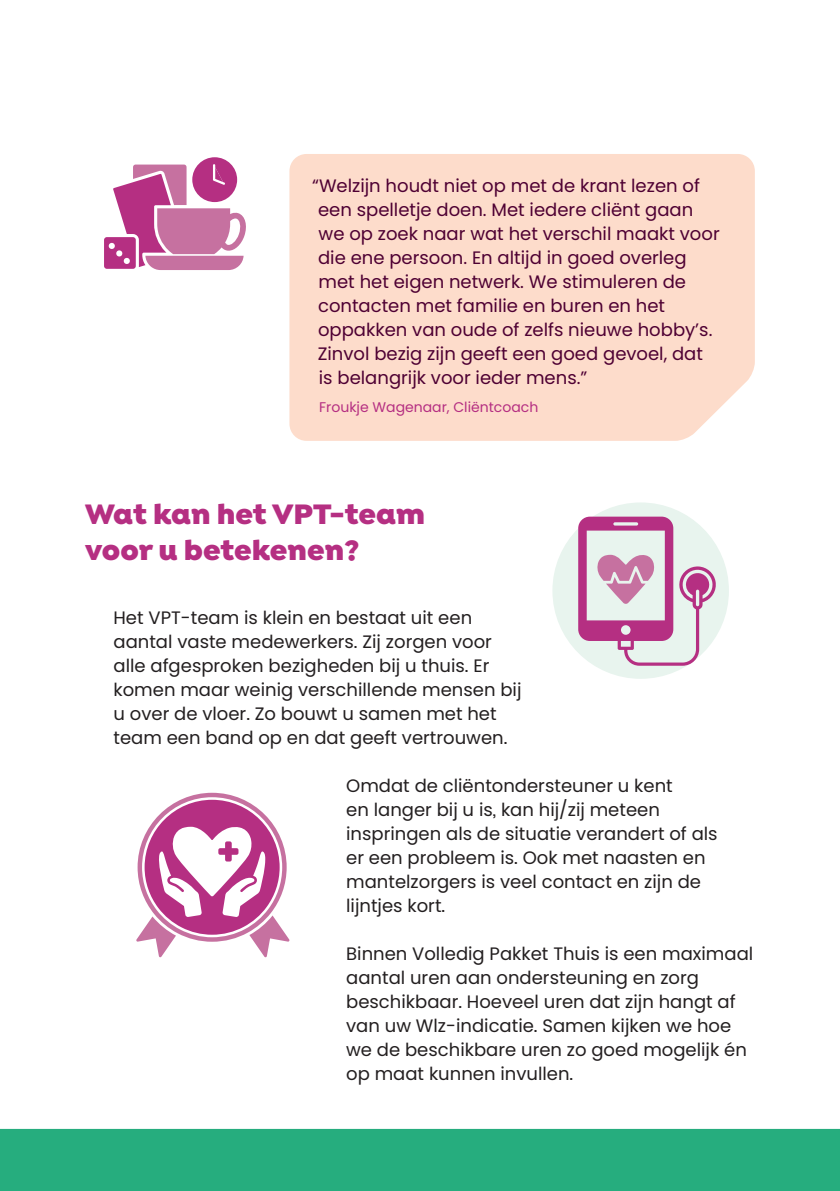
<style>
.page{position:relative;width:840px;height:1191px;background:#fff}
.page>*{position:absolute;margin:0;border:0;box-sizing:border-box;transform-origin:0 0}
.t1{font:900 30px "Isidora Sans Alt";color:#b52f82}
.t2{font:18px/24px "Poppins";color:#231f20}
.t3{font:18px/24px "Poppins";color:#4e0033}
.t4{font:14px "Poppins";color:#b52f82}
</style>
<div class="page">
<div style="left:552px;top:502px;width:176px;height:177px;background:#e8f4ee;border-radius:50%"></div>
<div style="left:289px;top:154px;width:465px;height:287px;background:#fddccb"></div>
<svg style="left:104px;top:157px;width:142px;height:113px"></svg>
<svg style="left:136px;top:792px;width:154px;height:165px"></svg>
<svg style="left:578px;top:516px;width:139px;height:149px"></svg>
<div style="left:0;top:1128px;width:839px;height:63px;background:#26ad7e"></div>
<p class="t3" style="left:317px;top:174px;width:403px;text-indent:-6px">“Welzijn houdt niet op met de krant lezen of een spelletje doen. Met iedere cliënt gaan we op zoek naar wat het verschil maakt voor die ene persoon. En altijd in goed overleg met het eigen netwerk. We stimuleren de contacten met familie en buren en het oppakken van oude of zelfs nieuwe hobby’s.<br>Zinvol bezig zijn geeft een goed gevoel, dat is belangrijk voor ieder mens.”</p>
<p class="t4" style="left:319px;top:399px;width:221px">Froukje Wagenaar, Cliëntcoach</p>
<p class="t1" style="left:85px;top:494px;width:341px">Wat kan het VPT-team</p>
<p class="t1" style="left:85px;top:530px;width:276px">voor u betekenen?</p>
<p class="t2" style="left:113px;top:606px;width:409px">Het VPT-team is klein en bestaat uit een aantal vaste medewerkers. Zij zorgen voor alle afgesproken bezigheden bij u thuis. Er komen maar weinig verschillende mensen bij u over de vloer. Zo bouwt u samen met het team een band op en dat geeft vertrouwen.</p>
<p class="t2" style="left:346px;top:774px;width:373px">Omdat de cliëntondersteuner u kent<br>en langer bij u is, kan hij/zij meteen inspringen als de situatie verandert of als er een probleem is. Ook met naasten en mantelzorgers is veel contact en zijn de lijntjes kort.</p>
<p class="t2" style="left:346px;top:942px;width:408px">Binnen Volledig Pakket Thuis is een maximaal aantal uren aan ondersteuning en zorg beschikbaar. Hoeveel uren dat zijn hangt af van uw Wlz-indicatie. Samen kijken we hoe we de beschikbare uren zo goed mogelijk én op maat kunnen invullen.</p>
</div>
